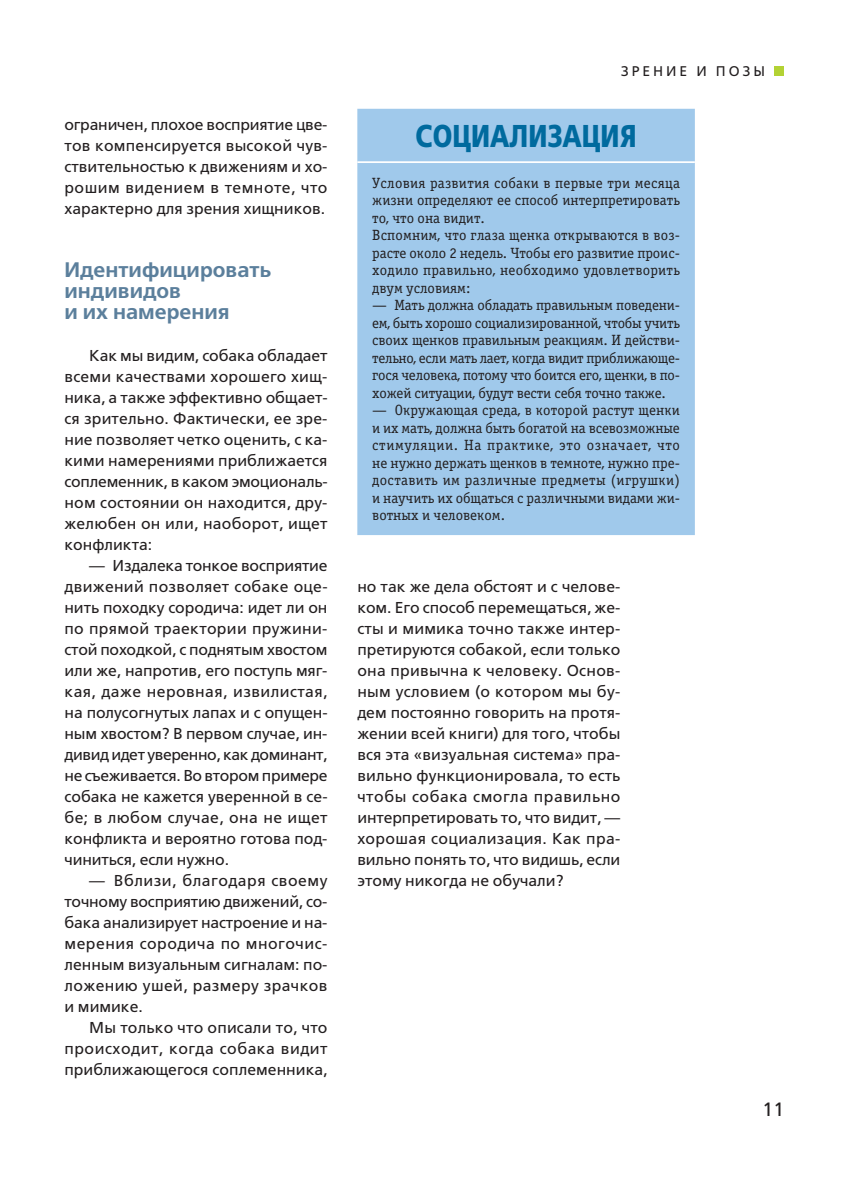
<style>
.page{position:relative;width:844px;height:1190px;background:#fff}
.page>*{position:absolute;margin:0;border:0;box-sizing:border-box;transform-origin:0 0}
.t1{font:700 31.5px "Free Set";letter-spacing:.01em;color:#006a9e;scale:.8 1}
.t2{font:600 21px/21px "Free Set";color:#5b7f9c}
.t3{font:19.25px "Free Set";color:#231f20}
.t4{font:15.75px/21px "Free Set";color:#231f20;text-align:justify}
.t5{font:14.88px/17.5px "Officina Serif Book ITC";color:#231f20;text-align:justify}
.t6{font:14px "Free Set";letter-spacing:.21em;color:#231f20}
</style>
<div class="page">
<div style="left:774px;top:66px;width:10px;height:10px;background:#b3d234"></div>
<div style="left:357px;top:109px;width:337px;height:426px;background:#a0c9eb"></div>
<hr style="left:357px;top:161px;width:337px;height:2px;background:#fff">
<p class="t4" style="left:64px;top:114px;width:264px">ограничен, плохое восприятие цве&shy;тов компенсируется высокой чув&shy;ствительностью к движениям и хо&shy;рошим видением в темноте, что характерно для зрения хищников.</p>
<h2 class="t2" style="left:64px;top:259px;width:208px">Идентифицировать индивидов<br>и их намерения</h2>
<p class="t4" style="left:64px;top:345px;width:264px;text-indent:25px">Как мы видим, собака обладает всеми качествами хорошего хищ&shy;ника, а также эффективно общает&shy;ся зрительно. Фактически, ее зре&shy;ние позволяет четко оценить, с ка&shy;кими намерениями приближается соплеменник, в каком эмоциональ&shy;ном состоянии он находится, дру&shy;желюбен он или, наоборот, ищет конфликта:</p>
<p class="t4" style="left:64px;top:555px;width:264px;text-indent:25px">— Издалека тонкое восприятие движений позволяет собаке оце&shy;нить походку сородича: идет ли он по прямой траектории пружини&shy;стой походкой, с поднятым хвостом или же, напротив, его поступь мяг&shy;кая, даже неровная, извилистая, на полусогнутых лапах и с опущен&shy;ным хвостом? В первом случае, ин&shy;дивид идет уверенно, как доминант, не съеживается. Во втором примере собака не кажется уверенной в се&shy;бе; в любом случае, она не ищет конфликта и вероятно готова под&shy;чиниться, если нужно.</p>
<p class="t4" style="left:64px;top:870px;width:264px;text-indent:25px">— Вблизи, благодаря своему точному восприятию движений, со&shy;бака анализирует настроение и на&shy;мерения сородича по многочис&shy;ленным визуальным сигналам: по&shy;ложению ушей, размеру зрачков и мимике.</p>
<p class="t4" style="left:64px;top:1017px;width:264px;text-indent:25px">Мы только что описали то, что происходит, когда собака видит приближающегося соплеменника,</p>
<p class="t6" style="left:621px;top:63px;width:146px">ЗРЕНИЕ И ПОЗЫ</p>
<h1 class="t1" style="left:415px;top:125px;width:278px">СОЦИАЛИЗАЦИЯ</h1>
<p class="t5" style="left:372px;top:176px;width:309px;text-align:left">Условия развития собаки в первые три месяца жизни определяют ее способ интерпретировать то, что она видит.<br>Вспомним, что глаза щенка открываются в воз&shy;расте около 2 недель. Чтобы его развитие проис&shy;ходило правильно, необходимо удовлетворить двум условиям:</p>
<p class="t5" style="left:372px;top:298px;width:309px">— Мать должна обладать правильным поведени&shy;ем, быть хорошо социализированной, чтобы учить своих щенков правильным реакциям. И действи&shy;тельно, если мать лает, когда видит приближающе&shy;гося человека, потому что боится его, щенки, в по&shy;хожей ситуации, будут вести себя точно также.</p>
<p class="t5" style="left:372px;top:403px;width:309px">— Окружающая среда, в которой растут щенки и их мать, должна быть богатой на всевозможные стимуляции. На практике, это означает, что не нужно держать щенков в темноте, нужно пре&shy;доставить им различные предметы (игрушки) и научить их общаться с различными видами жи&shy;вотных и человеком.</p>
<p class="t4" style="left:357px;top:576px;width:264px">но так же дела обстоят и с челове&shy;ком. Его способ перемещаться, же&shy;сты и мимика точно также интер&shy;претируются собакой, если только она привычна к человеку. Основ&shy;ным условием (о котором мы бу&shy;дем постоянно говорить на протя&shy;жении всей книги) для того, чтобы вся эта «визуальная система» пра&shy;вильно функционировала, то есть чтобы собака смогла правильно интерпретировать то, что видит, — хорошая социализация. Как пра&shy;вильно понять то, что видишь, если этому никогда не обучали?</p>
<p class="t3" style="left:762px;top:1098px;width:23px">11</p>
</div>
